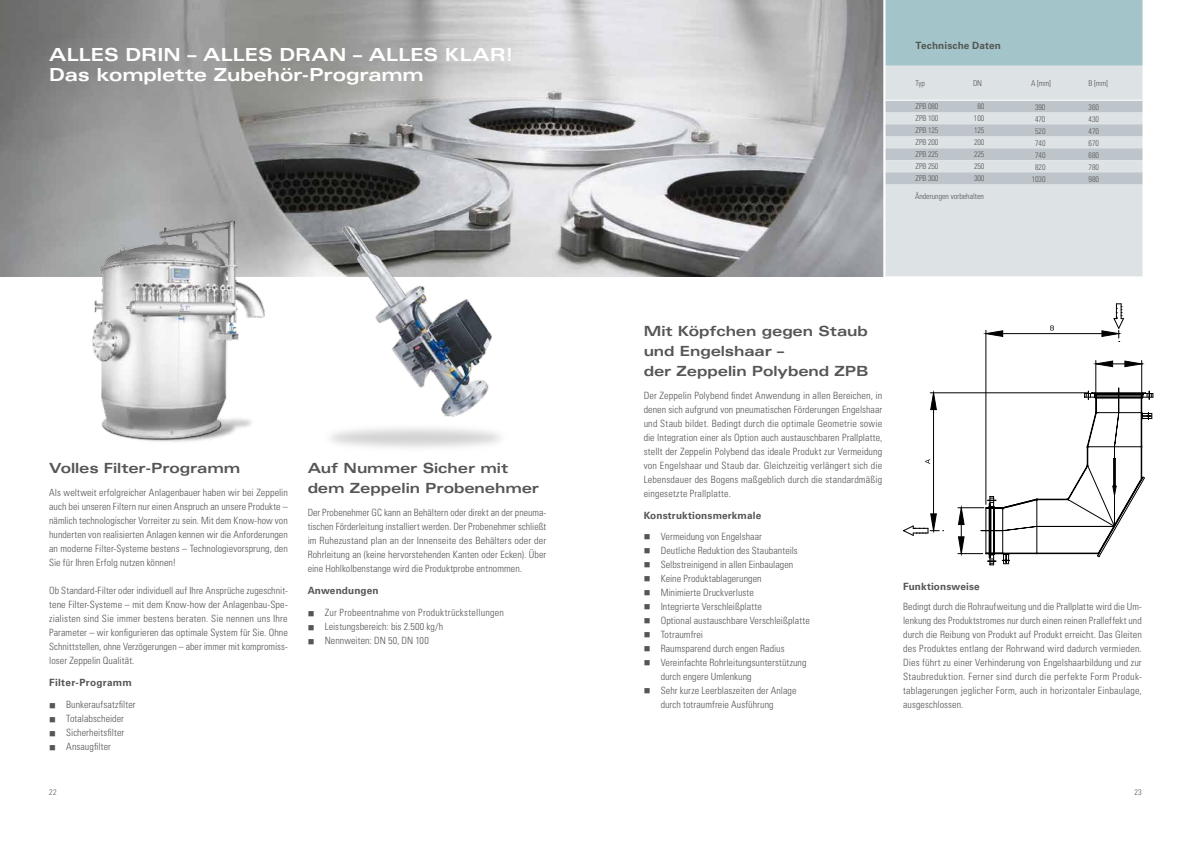
<style>
.page{position:relative;width:1191px;height:842px;background:#fff}
.page>*{position:absolute;margin:0;border:0;box-sizing:border-box;transform-origin:0 0}
.t1{font:700 expanded 18px/20px "Univers LT Std";letter-spacing:-.005em;color:#fff}
.t2{font:700 expanded 14px/20px "Univers LT Std";letter-spacing:-.005em;color:#565655}
.t3{font:300 condensed 10px/14px "Univers LT Std";letter-spacing:.005em;color:#565655;text-align:justify}
.t4{font:700 10px "Univers LT Std";letter-spacing:.015em;color:#565655}
.t5{font:300 condensed 10px "Univers LT Std";letter-spacing:.03em;color:#565655}
.t6{font:300 condensed 8px "Univers LT Std";letter-spacing:-.005em;color:#565655}
</style>
<div class="page">
<img style="left:0;top:0;width:883px;height:276px">
<img style="left:92px;top:221px;width:173px;height:221px">
<svg style="left:903px;top:303px;width:250px;height:262px"></svg>
<img style="left:312px;top:198px;width:229px;height:250px">
<svg style="left:885px;top:0;width:257px;height:276px;background:#cad6d9"></svg>
<hr style="left:912px;top:100px;width:58px;height:1px;background:#fff">
<hr style="left:970px;top:100px;width:58px;height:1px;background:#fff">
<hr style="left:1028px;top:100px;width:57px;height:1px;background:#fff">
<hr style="left:1085px;top:100px;width:57px;height:1px;background:#fff">
<h1 class="t1" style="left:49px;top:44px;width:466px">ALLES DRIN – ALLES DRAN – ALLES KLAR!<br>Das komplette Zubehör-Programm</h1>
<h2 class="t2" style="left:49px;top:458px;width:193px">Volles Filter-Programm</h2>
<p class="t3" style="left:49px;top:485px;width:240px">Als weltweit erfolgreicher Anlagenbauer haben wir bei Zeppelin auch bei unseren Filtern nur einen Anspruch an unsere Produkte – nämlich technologischer Vorreiter zu sein. Mit dem Know-how von hunderten von realisierten Anlagen kennen wir die Anforderungen an moderne Filter-Systeme bestens – Technologievorsprung, den Sie für Ihren Erfolg nutzen können!</p>
<p class="t3" style="left:49px;top:583px;width:240px">Ob Standard-Filter oder individuell auf Ihre Ansprüche zugeschnit&shy;tene Filter-Systeme – mit dem Know-how der Anlagenbau-Spe&shy;zialisten sind Sie immer bestens beraten. Sie nennen uns Ihre Parameter – wir konfigurieren das optimale System für Sie. Ohne Schnittstellen, ohne Verzögerungen – aber immer mit kompromiss&shy;loser Zeppelin Qualität.</p>
<p class="t4" style="left:49px;top:676px;width:84px">Filter-Programm</p>
<p class="t3" style="left:49px;top:698px;width:88px">■ Bunkeraufsatzfilter</p>
<p class="t3" style="left:49px;top:712px;width:76px">■ Totalabscheider</p>
<p class="t3" style="left:49px;top:726px;width:77px">■ Sicherheitsfilter</p>
<p class="t3" style="left:49px;top:740px;width:63px">■ Ansaugfilter</p>
<h2 class="t2" style="left:308px;top:458px;width:233px">Auf Nummer Sicher mit dem Zeppelin Probenehmer</h2>
<p class="t3" style="left:308px;top:505px;width:240px">Der Probenehmer GC kann an Behältern oder direkt an der pneuma&shy;tischen Förderleitung installiert werden. Der Probenehmer schließt im Ruhezustand plan an der Innenseite des Behälters oder der Rohrleitung an (keine hervorstehenden Kanten oder Ecken). Über eine Hohlkolbenstange wird die Produktprobe entnommen.</p>
<p class="t4" style="left:308px;top:584px;width:72px">Anwendungen</p>
<p class="t5" style="left:308px;top:607px;width:198px">■ Zur Probeentnahme von Produktrückstellungen</p>
<p class="t3" style="left:308px;top:620px;width:137px">■ Leistungsbereich: bis 2.500 kg/h</p>
<p class="t3" style="left:308px;top:634px;width:123px">■ Nennweiten: DN 50, DN 100</p>
<p class="t4" style="left:915px;top:39px;width:87px">Technische Daten</p>
<p class="t6" style="left:915px;top:78px;width:11px">Typ</p>
<p class="t6" style="left:973px;top:78px;width:11px">DN</p>
<p class="t6" style="left:1031px;top:78px;width:21px">A [mm]</p>
<p class="t6" style="left:1088px;top:78px;width:21px">B [mm]</p>
<p class="t6" style="left:915px;top:102px;width:24px">ZPB 080</p>
<p class="t6" style="left:977px;top:102px;width:8px">80</p>
<p class="t6" style="left:1035px;top:102px;width:12px">390</p>
<p class="t6" style="left:1088px;top:102px;width:12px">360</p>
<p class="t6" style="left:915px;top:114px;width:24px">ZPB 100</p>
<p class="t6" style="left:974px;top:114px;width:12px">100</p>
<p class="t6" style="left:1035px;top:114px;width:12px">470</p>
<p class="t6" style="left:1088px;top:114px;width:12px">430</p>
<p class="t6" style="left:915px;top:126px;width:24px">ZPB 125</p>
<p class="t6" style="left:974px;top:126px;width:12px">125</p>
<p class="t6" style="left:1035px;top:126px;width:12px">520</p>
<p class="t6" style="left:1088px;top:126px;width:12px">470</p>
<p class="t6" style="left:915px;top:138px;width:24px">ZPB 200</p>
<p class="t6" style="left:974px;top:138px;width:12px">200</p>
<p class="t6" style="left:1035px;top:138px;width:12px">740</p>
<p class="t6" style="left:1088px;top:138px;width:12px">670</p>
<p class="t6" style="left:915px;top:150px;width:24px">ZPB 225</p>
<p class="t6" style="left:974px;top:150px;width:12px">225</p>
<p class="t6" style="left:1035px;top:150px;width:12px">740</p>
<p class="t6" style="left:1088px;top:150px;width:12px">680</p>
<p class="t6" style="left:915px;top:162px;width:24px">ZPB 250</p>
<p class="t6" style="left:974px;top:162px;width:12px">250</p>
<p class="t6" style="left:1035px;top:162px;width:12px">820</p>
<p class="t6" style="left:1088px;top:162px;width:12px">780</p>
<p class="t6" style="left:915px;top:174px;width:24px">ZPB 300</p>
<p class="t6" style="left:974px;top:174px;width:12px">300</p>
<p class="t6" style="left:1031px;top:174px;width:15px">1030</p>
<p class="t6" style="left:1088px;top:174px;width:12px">980</p>
<p class="t6" style="left:915px;top:191px;width:70px">Änderungen vorbehalten</p>
<h2 class="t2" style="left:643px;top:321px;width:226px">Mit Köpfchen gegen Staub und Engelshaar –<br>der Zeppelin Polybend ZPB</h2>
<p class="t3" style="left:643px;top:388px;width:240px">Der Zeppelin Polybend findet Anwendung in allen Bereichen, in denen sich aufgrund von pneumatischen Förderungen Engelshaar und Staub bildet. Bedingt durch die optimale Geometrie sowie die Integration einer als Option auch austauschbaren Prallplatte, stellt der Zeppelin Polybend das ideale Produkt zur Vermeidung von Engelshaar und Staub dar. Gleichzeitig verlängert sich die Lebensdauer des Bogens maßgeblich durch die standardmäßig eingesetzte Prallplatte.</p>
<p class="t4" style="left:643px;top:509px;width:119px">Konstruktionsmerkmale</p>
<p class="t3" style="left:643px;top:529px;width:120px">■ Vermeidung von Engelshaar</p>
<p class="t3" style="left:643px;top:543px;width:156px">■ Deutliche Reduktion des Staubanteils</p>
<p class="t3" style="left:643px;top:557px;width:151px">■ Selbstreinigend in allen Einbaulagen</p>
<p class="t3" style="left:643px;top:571px;width:119px">■ Keine Produktablagerungen</p>
<p class="t3" style="left:643px;top:585px;width:112px">■ Minimierte Druckverluste</p>
<p class="t3" style="left:643px;top:599px;width:120px">■ Integrierte Verschleißplatte</p>
<p class="t3" style="left:643px;top:613px;width:168px">■ Optional austauschbare Verschleißplatte</p>
<p class="t3" style="left:643px;top:627px;width:61px">■ Totraumfrei</p>
<p class="t3" style="left:643px;top:641px;width:142px">■ Raumsparend durch engen Radius</p>
<p class="t3" style="left:660px;top:655px;width:147px;text-indent:-17px">■ Vereinfachte Rohrleitungsunterstützung durch engere Umlenkung</p>
<p class="t3" style="left:643px;top:683px;width:154px;text-align:center">■ Sehr kurze Leerblaszeiten der Anlage durch totraumfreie Ausführung</p>
<p class="t4" style="left:903px;top:580px;width:78px">Funktionsweise</p>
<p class="t3" style="left:903px;top:599px;width:240px">Bedingt durch die Rohraufweitung und die Prallplatte wird die Um&shy;lenkung des Produktstromes nur durch einen reinen Pralleffekt und durch die Reibung von Produkt auf Produkt erreicht. Das Gleiten des Produktes entlang der Rohrwand wird dadurch vermieden.<br>Dies führt zu einer Verhinderung von Engelshaarbildung und zur Staubreduktion. Ferner sind durch die perfekte Form Produk&shy;tablagerungen jeglicher Form, auch in horizontaler Einbaulage, ausgeschlossen.</p>
<p class="t6" style="left:49px;top:788px;width:9px">22</p>
<p class="t6" style="left:1134px;top:788px;width:9px">23</p>
</div>
